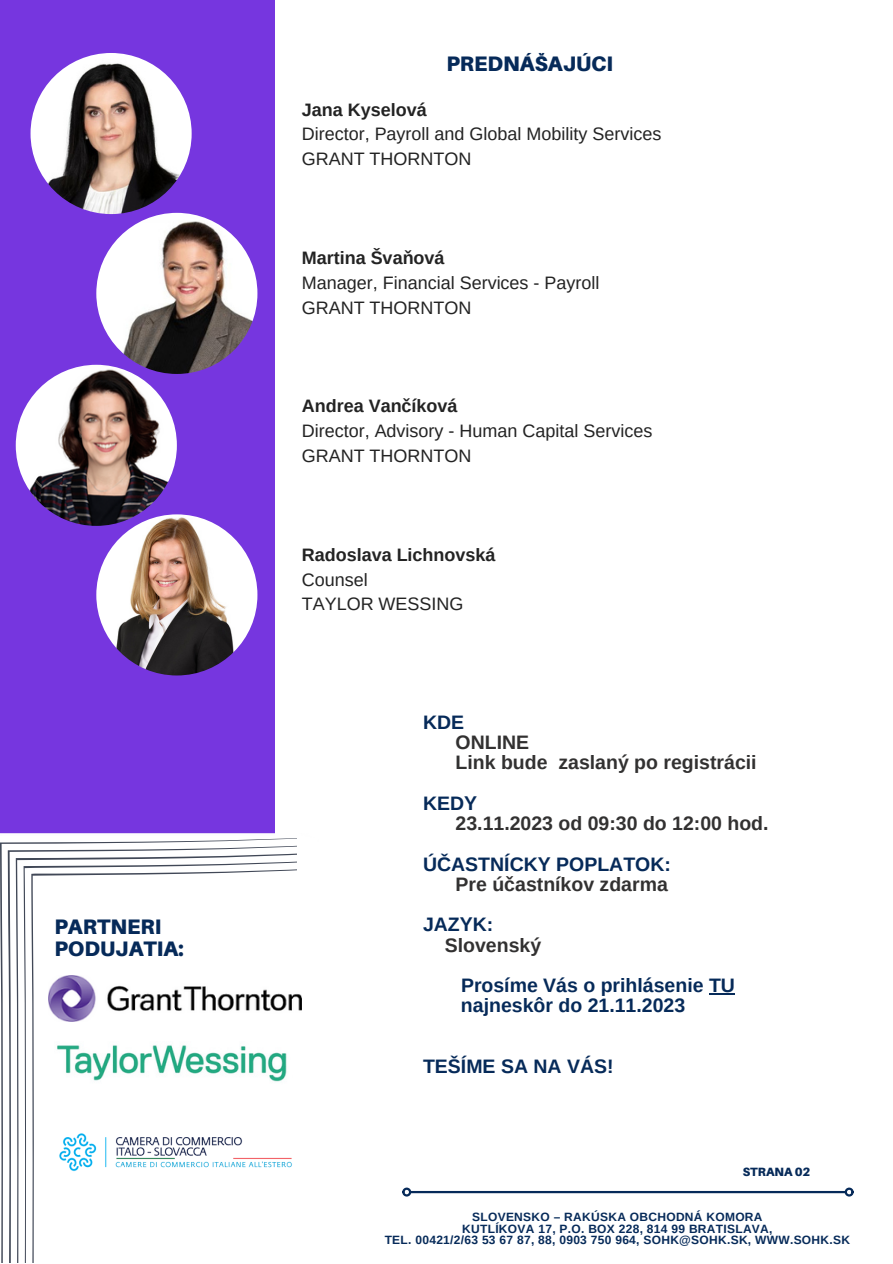
<style>
.page{position:relative;width:893px;height:1264px;background:#fff}
.page>*{position:absolute;margin:0;border:0;box-sizing:border-box;transform-origin:0 0}
.t1{font:900 21px/22.5px "Aileron";color:#062a59}
.t2{font:700 19.5px "Arimo";color:#062a59}
.t3{font:700 19.5px "Arimo";color:#323131}
.t4{font:18px "Arimo";color:#232323}
.t5{font:700 18px "Arimo";color:#232323}
.t6{font:700 12px "Arimo";letter-spacing:.025em;color:#062a59}
.t7{font:900 12px "Aileron";color:#062a59}
</style>
<div class="page">
<div style="left:0;top:0;width:274px;height:1262px;background:#7636df"></div>
<hr style="left:410px;top:1190px;width:435px;height:3px;background:#062a59">
<div style="left:402px;top:1187px;width:9px;height:9px;border:2px solid #062a59;border-radius:50%"></div>
<div style="left:844px;top:1187px;width:9px;height:9px;border:2px solid #062a59;border-radius:50%"></div>
<img style="left:0;top:833px;width:302px;height:178px">
<svg style="left:0;top:835px;width:297px;height:427px;background:#e1e2e5"></svg>
<svg style="left:8px;top:843px;width:289px;height:419px;background:#dbdddf"></svg>
<svg style="left:16px;top:851px;width:281px;height:411px;background:#e4e5e7"></svg>
<svg style="left:24px;top:856px;width:7px;height:406px;background:#e2e3e5"></svg>
<div style="left:31px;top:855px;width:266px;height:407px;background:#fff"></div>
<img style="left:31px;top:53px;width:161px;height:161px;border-radius:50%">
<img style="left:96px;top:213px;width:161px;height:161px;border-radius:50%">
<img style="left:16px;top:365px;width:161px;height:161px;border-radius:50%">
<img style="left:96px;top:514px;width:161px;height:161px;border-radius:50%">
<img style="left:48px;top:975px;width:253px;height:46px">
<img style="left:54px;top:1041px;width:239px;height:46px">
<img style="left:56px;top:1125px;width:241px;height:53px">
<svg style="left:709px;top:993px;width:26px;height:1px"></svg>
<p class="t1" style="left:54px;top:914px;width:131px">PARTNERI<br>PODUJATIA:</p>
<p class="t1" style="left:446px;top:52px;width:168px">PREDNÁŠAJÚCI</p>
<p class="t5" style="left:302px;top:99px;width:126px">Jana Kyselová</p>
<p class="t4" style="left:302px;top:124px;width:361px">Director, Payroll and Global Mobility Services</p>
<p class="t4" style="left:302px;top:149px;width:171px">GRANT THORNTON</p>
<p class="t5" style="left:302px;top:248px;width:144px">Martina Švaňová</p>
<p class="t4" style="left:302px;top:272px;width:299px">Manager, Financial Services - Payroll</p>
<p class="t4" style="left:302px;top:297px;width:171px">GRANT THORNTON</p>
<p class="t5" style="left:302px;top:396px;width:157px">Andrea Vančíková</p>
<p class="t4" style="left:302px;top:421px;width:352px">Director, Advisory - Human Capital Services</p>
<p class="t4" style="left:302px;top:445px;width:171px">GRANT THORNTON</p>
<p class="t5" style="left:302px;top:544px;width:195px">Radoslava Lichnovská</p>
<p class="t4" style="left:302px;top:569px;width:67px">Counsel</p>
<p class="t4" style="left:302px;top:594px;width:163px">TAYLOR WESSING</p>
<p class="t2" style="left:423px;top:711px;width:43px">KDE</p>
<p class="t3" style="left:455px;top:731px;width:75px">ONLINE</p>
<p class="t3" style="left:455px;top:751px;width:302px">Link bude zaslaný po registrácii</p>
<p class="t2" style="left:423px;top:792px;width:56px">KEDY</p>
<p class="t3" style="left:455px;top:812px;width:314px">23.11.2023 od 09:30 do 12:00 hod.</p>
<p class="t2" style="left:423px;top:853px;width:249px">ÚČASTNÍCKY POPLATOK:</p>
<p class="t3" style="left:455px;top:873px;width:214px">Pre účastníkov zdarma</p>
<p class="t2" style="left:423px;top:913px;width:72px">JAZYK:</p>
<p class="t3" style="left:445px;top:934px;width:98px">Slovenský</p>
<p class="t2" style="left:461px;top:974px;width:275px">Prosíme Vás o prihlásenie TU</p>
<p class="t2" style="left:461px;top:994px;width:226px">najneskôr do 21.11.2023</p>
<p class="t2" style="left:423px;top:1055px;width:192px">TEŠÍME SA NA VÁS!</p>
<p class="t7" style="left:742px;top:1163px;width:69px">STRANA 02</p>
<p class="t6" style="left:472px;top:1209px;width:292px">SLOVENSKO – RAKÚSKA OBCHODNÁ KOMORA</p>
<p class="t6" style="left:462px;top:1221px;width:312px">KUTLÍKOVA 17, P.O. BOX 228, 814 99 BRATISLAVA,</p>
<p class="t6" style="left:384px;top:1233px;width:467px">TEL. 00421/2/63 53 67 87, 88, 0903 750 964, SOHK@SOHK.SK, WWW.SOHK.SK</p>
</div>
